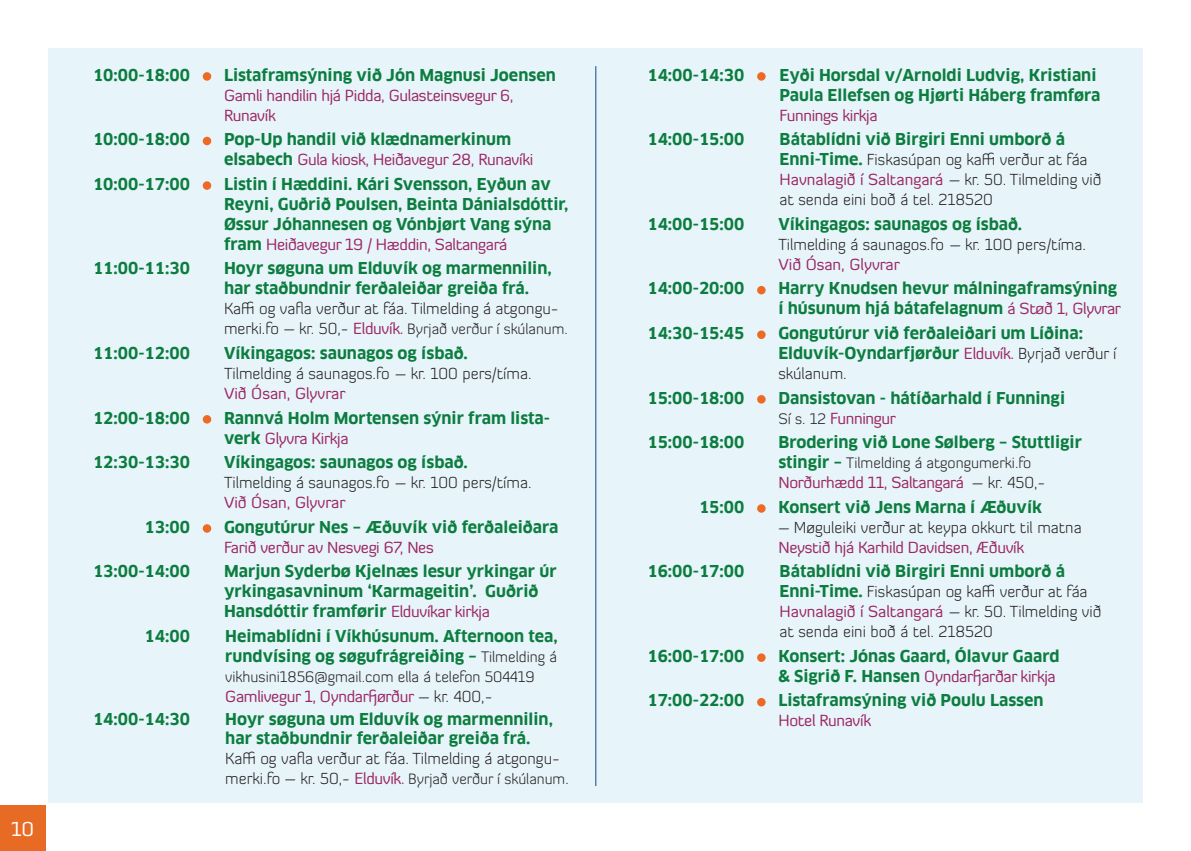
<style>
.page{position:relative;width:1191px;height:851px;background:#fff}
.page>*{position:absolute;margin:0;border:0;box-sizing:border-box;transform-origin:0 0}
.t1{font:20px "Diavlo";color:#fff}
.skrá{font:700 16px/20px "Clan Offc Pro";color:#0c7d3f}
.skrá-2{font:300 16px/20px "Diavlo";color:#231f20}
.skrá-3{font:16px/20px "Diavlo";letter-spacing:-.02em;color:#9c2764}
.skrá-4{font:300 15.2px "Diavlo";color:#231f20}
.skrá-5{font:300 15px "Diavlo";color:#231f20}
.s1{font-family:"Clan Offc Pro";font-weight:700;color:#0c7d3f}
.s2{font-family:"Diavlo";font-weight:400;color:#9c2764}
.s3{font-family:"Diavlo";font-weight:300;color:#231f20}
.s4{font-size:16px}
.s5{font-weight:400;font-size:16px;color:#9c2764}
.s6{font-weight:400;color:#9c2764}
.s7{font-family:"Diavlo";font-weight:300;font-size:15.2px;color:#231f20}
.s8{font-weight:300;color:#231f20}
.s9{font-family:"Clan Offc Pro";font-weight:700;font-size:16px;color:#0c7d3f}
</style>
<div class="page">
<div style="left:0;top:0;width:1191px;height:850px;background:#e7f5fb"></div>
<div style="left:0;top:0;width:47px;height:850px;background:#fff"></div>
<div style="left:0;top:0;width:1191px;height:47px;background:#fff"></div>
<div style="left:0;top:803px;width:1191px;height:47px;background:#fff"></div>
<div style="left:1143px;top:0;width:48px;height:850px;background:#fff"></div>
<div style="left:0;top:805px;width:45px;height:45px;background:#e76b24"></div>
<div style="left:203px;top:72px;width:8px;height:9px;background:#ec6a23;border-radius:50%"></div>
<div style="left:203px;top:137px;width:8px;height:8px;background:#ec6a23;border-radius:50%"></div>
<div style="left:203px;top:181px;width:8px;height:9px;background:#ec6a23;border-radius:50%"></div>
<div style="left:203px;top:415px;width:8px;height:8px;background:#ec6a23;border-radius:50%"></div>
<div style="left:203px;top:524px;width:8px;height:8px;background:#ec6a23;border-radius:50%"></div>
<div style="left:757px;top:72px;width:8px;height:9px;background:#ec6a23;border-radius:50%"></div>
<div style="left:757px;top:286px;width:8px;height:8px;background:#ec6a23;border-radius:50%"></div>
<div style="left:757px;top:330px;width:8px;height:9px;background:#ec6a23;border-radius:50%"></div>
<div style="left:757px;top:395px;width:8px;height:8px;background:#ec6a23;border-radius:50%"></div>
<div style="left:757px;top:504px;width:8px;height:8px;background:#ec6a23;border-radius:50%"></div>
<div style="left:757px;top:653px;width:8px;height:8px;background:#ec6a23;border-radius:50%"></div>
<div style="left:757px;top:697px;width:8px;height:9px;background:#ec6a23;border-radius:50%"></div>
<hr style="left:595px;top:66px;width:1px;height:719px;background:#114785">
<p class="t1" style="left:11px;top:816px;width:25px">10</p>
<p class="skrá" style="left:93px;top:65px;width:98px">10:00-18:00</p>
<p class="skrá-3" style="left:224px;top:65px;width:333px"><span class="s1">Listaframsýning við Jón Magnusi Joensen<br></span>Gamli handilin hjá Pidda, Gulasteinsvegur 6,<br>Runavík</p>
<p class="skrá" style="left:93px;top:129px;width:98px">10:00-18:00</p>
<p class="skrá" style="left:224px;top:129px;width:311px">Pop-Up handil við klædnamerkinum elsabech <span class="s2">Gula kiosk, Heiðavegur 28, Runavíki</span></p>
<p class="skrá" style="left:93px;top:174px;width:98px">10:00-17:00</p>
<p class="skrá" style="left:224px;top:174px;width:346px">Listin í Hæddini. Kári Svensson, Eyðun av Reyni, Guðrið Poulsen, Beinta Dánialsdóttir, Øssur Jóhannesen og Vónbjørt Vang sýna fram <span class="s2">Heiðavegur 19 / Hæddin, Saltangará</span></p>
<p class="skrá" style="left:93px;top:258px;width:98px">11:00-11:30</p>
<p class="skrá" style="left:224px;top:258px;width:336px">Hoyr søguna um Elduvík og marmennilin, har staðbundnir ferðaleiðar greiða frá.<br><span class="s3">Kaffi og vafla verður at fáa. Tilmelding á atgongu-</span></p>
<p class="skrá-5" style="left:224px;top:320px;width:345px"><span class="s4">merki.fo – kr. 50,-</span> <span class="s5">Elduvík.</span> Byrjað verður í skúlanum.</p>
<p class="skrá" style="left:93px;top:343px;width:98px">11:00-12:00</p>
<p class="skrá-2" style="left:224px;top:343px;width:309px"><span class="s1">Víkingagos: saunagos og ísbað.<br></span>Tilmelding á saunagos.fo – kr. 100 pers/tíma.<br><span class="s6">Við Ósan, Glyvrar</span></p>
<p class="skrá" style="left:93px;top:407px;width:98px">12:00-18:00</p>
<p class="skrá" style="left:224px;top:407px;width:327px">Rannvá Holm Mortensen sýnir fram lista&shy;verk <span class="s2">Glyvra Kirkja</span></p>
<p class="skrá" style="left:93px;top:452px;width:98px">12:30-13:30</p>
<p class="skrá-2" style="left:224px;top:452px;width:309px"><span class="s1">Víkingagos: saunagos og ísbað.<br></span>Tilmelding á saunagos.fo – kr. 100 pers/tíma.<br><span class="s6">Við Ósan, Glyvrar</span></p>
<p class="skrá" style="left:145px;top:516px;width:47px">13:00</p>
<p class="skrá" style="left:224px;top:516px;width:336px">Gongutúrur Nes – Æðuvík við ferðaleiðara<br><span class="s2">Farið verður av Nesvegi 67, Nes</span></p>
<p class="skrá" style="left:93px;top:561px;width:98px">13:00-14:00</p>
<p class="skrá" style="left:224px;top:561px;width:334px">Marjun Syderbø Kjelnæs lesur yrkingar úr yrkingasavninum ‘Karmageitin’. Guðrið<br>Hansdóttir framførir <span class="s2">Elduvíkar kirkja</span></p>
<p class="skrá" style="left:145px;top:626px;width:47px">14:00</p>
<p class="skrá" style="left:225px;top:626px;width:334px">Heimablídni í Víkhúsunum. Afternoon tea, rundvísing og søgufrágreiðing – <span class="s7">Tilmelding á</span></p>
<p class="skrá-4" style="left:225px;top:667px;width:311px">vikhusini1856@gmail.com ella á telefon 504419</p>
<p class="skrá-3" style="left:225px;top:686px;width:269px">Gamlivegur 1, Oyndarfjørður <span class="s8">– kr. 400,-</span></p>
<p class="skrá" style="left:93px;top:709px;width:98px">14:00-14:30</p>
<p class="skrá" style="left:225px;top:709px;width:329px;line-height:18.4px">Hoyr søguna um Elduvík og marmennilin, har staðbundnir ferðaleiðar greiða frá.</p>
<p class="skrá-2" style="left:225px;top:747px;width:336px">Kaffi og vafla verður at fáa. Tilmelding á atgongu-</p>
<p class="skrá-5" style="left:225px;top:769px;width:345px"><span class="s4">merki.fo – kr. 50,-</span> <span class="s5">Elduvík</span><span class="s6">.</span> Byrjað verður í skúlanum.</p>
<p class="skrá" style="left:647px;top:65px;width:98px">14:00-14:30</p>
<p class="skrá" style="left:779px;top:65px;width:322px">Eyði Horsdal v/Arnoldi Ludvig, Kristiani<br>Paula Ellefsen og Hjørti Háberg framføra<br><span class="s2">Funnings kirkja</span></p>
<p class="skrá" style="left:647px;top:129px;width:98px">14:00-15:00</p>
<p class="skrá-2" style="left:779px;top:129px;width:323px"><span class="s1">Bátablídni við Birgiri Enni umborð á Enni-Time.</span> Fiskasúpan og kaffi verður at fáa <span class="s6">Havnalagið í Saltangará</span> – kr. 50. Tilmelding við at senda eini boð á tel. 218520</p>
<p class="skrá" style="left:647px;top:214px;width:98px">14:00-15:00</p>
<p class="skrá-2" style="left:778px;top:214px;width:309px"><span class="s1">Víkingagos: saunagos og ísbað.<br></span>Tilmelding á saunagos.fo – kr. 100 pers/tíma.<br><span class="s6">Við Ósan, Glyvrar</span></p>
<p class="skrá" style="left:647px;top:278px;width:98px">14:00-20:00</p>
<p class="skrá" style="left:778px;top:278px;width:344px">Harry Knudsen hevur málningaframsýning í húsunum hjá bátafelagnum <span class="s2">á Støð 1, Glyvrar</span></p>
<p class="skrá" style="left:647px;top:323px;width:98px">14:30-15:45</p>
<p class="skrá" style="left:778px;top:323px;width:339px">Gongutúrur við ferðaleiðari um Líðina:<br>Elduvík-Oyndarfjørður <span class="s2">Elduvík.</span> <span class="s3">Byrjað verður í skúlanum.</span></p>
<p class="skrá" style="left:647px;top:387px;width:98px">15:00-18:00</p>
<p class="skrá" style="left:778px;top:387px;width:288px">Dansistovan - hátíðarhald í Funningi<br><span class="s7">Sí s. 12</span> <span class="s2">Funningur</span></p>
<p class="skrá" style="left:647px;top:432px;width:98px">15:00-18:00</p>
<p class="skrá" style="left:778px;top:432px;width:305px">Brodering við Lone Sølberg – Stuttligir</p>
<p class="skrá-4" style="left:778px;top:453px;width:254px"><span class="s9">stingir –</span> Tilmelding á atgongumerki.fo</p>
<p class="skrá-3" style="left:778px;top:472px;width:268px">Norðurhædd 11, Saltangará <span class="s8">– kr. 450,-</span></p>
<p class="skrá" style="left:699px;top:496px;width:47px">15:00</p>
<p class="skrá" style="left:778px;top:496px;width:265px">Konsert við Jens Marna í Æðuvík</p>
<p class="skrá-2" style="left:778px;top:517px;width:305px">– Møguleiki verður at keypa okkurt til matna<br><span class="s6">Neystið hjá Karhild Davidsen, Æðuvík</span></p>
<p class="skrá" style="left:647px;top:561px;width:98px">16:00-17:00</p>
<p class="skrá-2" style="left:779px;top:561px;width:323px"><span class="s1">Bátablídni við Birgiri Enni umborð á Enni-Time.</span> Fiskasúpan og kaffi verður at fáa <span class="s6">Havnalagið í Saltangará</span> – kr. 50. Tilmelding við at senda eini boð á tel. 218520</p>
<p class="skrá" style="left:647px;top:646px;width:98px">16:00-17:00</p>
<p class="skrá" style="left:778px;top:646px;width:283px">Konsert: Jónas Gaard, Ólavur Gaard &amp; Sigrið F. Hansen <span class="s2">Oyndarfjarðar kirkja</span></p>
<p class="skrá" style="left:647px;top:690px;width:98px">17:00-22:00</p>
<p class="skrá" style="left:778px;top:690px;width:267px">Listaframsýning við Poulu Lassen<br><span class="s2">Hotel Runavík</span></p>
</div>
